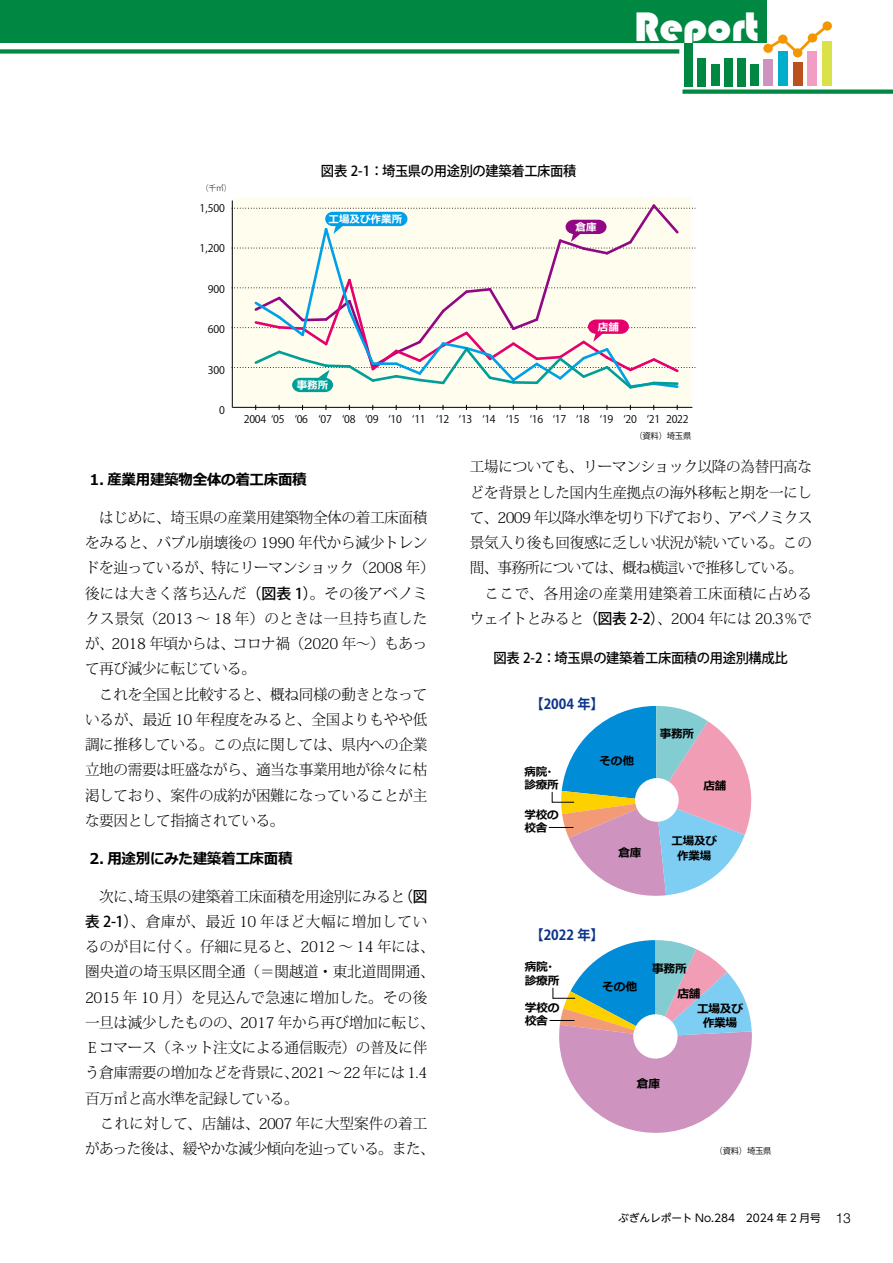
<style>
.page{position:relative;width:893px;height:1263px;background:#fff}
.page>*{position:absolute;margin:0;border:0;box-sizing:border-box;transform-origin:0 0}
.t1{font:42.45px "Bauhaus 93";color:#fff}
.t2{font:300 14.85px/25.2px "Koz Min Pr 6 N";letter-spacing:-.025em;color:#000}
.t3{font:700 14.85px "Meiryo";letter-spacing:-.025em;color:#000}
.t4{font:500 13.8px "Koz Go Pr 6 N";letter-spacing:-.025em;color:#000;scale:.96 1}
.t5{font:700 13.8px "Koz Go Pr 6 N";color:#0c3388;scale:.96 1}
.t6{font:700 11.7px/13.8px "Meiryo";letter-spacing:-.025em;color:#000}
.t7{font:700 11.55px/13.6px "Meiryo";letter-spacing:-.025em;color:#000}
.t8{font:10.65px "UD Shin Go NT Pro";color:#000}
.t9{font:10.5px "Koz Go Pr 6 N";letter-spacing:-.025em;color:#000}
.t10{font:700 10.5px "Meiryo";color:#fff}
.t11{font:8.55px "Koz Go Pr 6 N";letter-spacing:-.025em;color:#000}
.t12{font:300 7.95px "Koz Go Pr 6 N";color:#000}
.s1{font-family:"Koz Go Pr 6 N";font-weight:500}
.s2{font-family:"Helvetica LT Std";font-weight:300;font-size:13.8px}
</style>
<div class="page">
<div style="left:0;top:0;width:766px;height:43px;background:#008842"></div>
<div style="left:822px;top:41px;width:10px;height:45px;background:#dae24a"></div>
<div style="left:808px;top:52px;width:9px;height:34px;background:#f19ec2"></div>
<div style="left:793px;top:63px;width:9px;height:23px;background:#ba511f"></div>
<div style="left:778px;top:52px;width:10px;height:34px;background:#00aecc"></div>
<div style="left:763px;top:60px;width:10px;height:26px;background:#ce93bf"></div>
<svg style="left:763px;top:21px;width:69px;height:36px"></svg>
<div style="left:685px;top:43px;width:8px;height:43px;background:#008842"></div>
<div style="left:698px;top:58px;width:8px;height:28px;background:#008842"></div>
<div style="left:711px;top:65px;width:8px;height:21px;background:#008842"></div>
<div style="left:724px;top:58px;width:8px;height:28px;background:#008842"></div>
<div style="left:737px;top:58px;width:8px;height:28px;background:#008842"></div>
<div style="left:750px;top:65px;width:9px;height:21px;background:#008842"></div>
<div style="left:0;top:49px;width:679px;height:5px;background:#008842"></div>
<svg style="left:682px;top:90px;width:211px;height:4px"></svg>
<svg style="left:549px;top:706px;width:203px;height:190px"></svg>
<svg style="left:549px;top:940px;width:203px;height:193px"></svg>
<div style="left:233px;top:196px;width:460px;height:212px;background:#fffeee"></div>
<hr style="left:232px;top:407px;width:460px;height:1px;background:#000">
<hr style="left:232px;top:200px;width:1px;height:207px;background:#000">
<svg style="left:232px;top:202px;width:464px;height:190px"></svg>
<div style="left:325px;top:212px;width:82px;height:14px;background:#00a0e9;border-radius:7px"></div>
<h1 class="t1" style="left:634px;top:3px;width:127px">Report</h1>
<p class="t12" style="left:201px;top:184px;width:32px">（千㎡）</p>
<p class="t9" style="left:200px;top:202px;width:27px">1,500</p>
<p class="t9" style="left:200px;top:242px;width:27px">1,200</p>
<p class="t9" style="left:208px;top:283px;width:19px">900</p>
<p class="t9" style="left:208px;top:324px;width:19px">600</p>
<p class="t9" style="left:208px;top:364px;width:19px">300</p>
<p class="t9" style="left:219px;top:405px;width:7px">0</p>
<p class="t4" style="left:321px;top:163px;width:268px">図表 2-1：埼玉県の用途別の建築着工床面積</p>
<p class="t10" style="left:329px;top:212px;width:75px">工場及び作業所</p>
<p class="t10" style="left:297px;top:378px;width:33px">事務所</p>
<p class="t10" style="left:576px;top:220px;width:23px">倉庫</p>
<p class="t10" style="left:598px;top:320px;width:23px">店舗</p>
<p class="t9" style="left:244px;top:414px;width:446px">2004 ‘05 ‘06 ‘07 ‘08 ‘09 ‘10 ‘11 ‘12 ‘13 ‘14 ‘15 ‘16 ‘17 ‘18 ‘19 ‘20 ‘21 2022</p>
<p class="t11" style="left:634px;top:431px;width:59px">（資料）埼玉県</p>
<p class="t3" style="left:90px;top:469px;width:219px">1. 産業用建築物全体の着工床面積</p>
<p class="t2" style="left:85px;top:505px;width:351px">　はじめに、埼玉県の産業用建築物全体の着工床面積をみると、バブル崩壊後の 1990 年代から減少トレンドを辿っているが、特にリーマンショック（2008 年）後には大きく落ち込んだ<span class="s1">（図表 1）</span>。その後アベノミクス景気（2013 ～ 18 年）のときは一旦持ち直したが、2018 年頃からは、コロナ禍（2020 年～）もあって再び減少に転じている。<br>　これを全国と比較すると、概ね同様の動きとなっているが、最近 10 年程度をみると、全国よりもやや低調に推移している。この点に関しては、県内への企業立地の需要は旺盛ながら、適当な事業用地が徐々に枯渇しており、案件の成約が困難になっていることが主な要因として指摘されている。</p>
<p class="t3" style="left:90px;top:848px;width:205px">2. 用途別にみた建築着工床面積</p>
<p class="t2" style="left:85px;top:884px;width:351px">　次に、埼玉県の建築着工床面積を用途別にみると<span class="s1">（図表 2-1）</span>、倉庫が、最近 10 年ほど大幅に増加しているのが目に付く。仔細に見ると、2012 ～ 14 年には、圏央道の埼玉県区間全通（＝関越道・東北道間開通、<br>2015 年 10 月）を見込んで急速に増加した。その後一旦は減少したものの、2017 年から再び増加に転じ、<br>Ｅコマース（ネット注文による通信販売）の普及に伴う倉庫需要の増加などを背景に、2021～22年には1.4百万㎡と高水準を記録している。<br>　これに対して、店舗は、2007 年に大型案件の着工があった後は、緩やかな減少傾向を辿っている。また、</p>
<p class="t2" style="left:470px;top:455px;width:344px">工場についても、リーマンショック以降の為替円高などを背景とした国内生産拠点の海外移転と期を一にして、2009 年以降水準を切り下げており、アベノミクス景気入り後も回復感に乏しい状況が続いている。この間、事務所については、概ね横這いで推移している。　ここで、各用途の産業用建築着工床面積に占めるウェイトとみると<span class="s1">（図表 2-2）</span>、2004 年には 20.3％で</p>
<p class="t4" style="left:493px;top:650px;width:308px">図表 2-2：埼玉県の建築着工床面積の用途別構成比</p>
<p class="t5" style="left:530px;top:696px;width:78px">【2004 年】</p>
<p class="t7" style="left:524px;top:765px;width:36px">病院・診療所</p>
<p class="t7" style="left:524px;top:808px;width:36px">学校の校舎</p>
<p class="t7" style="left:599px;top:754px;width:36px">その他</p>
<p class="t7" style="left:619px;top:847px;width:24px">倉庫</p>
<p class="t7" style="left:660px;top:727px;width:36px">事務所</p>
<p class="t7" style="left:704px;top:779px;width:24px">店舗</p>
<p class="t7" style="left:672px;top:834px;width:47px;line-height:14.2px;text-align:center">工場及び作業場</p>
<p class="t5" style="left:530px;top:927px;width:78px">【2022 年】</p>
<p class="t6" style="left:525px;top:961px;width:36px">病院・診療所</p>
<p class="t6" style="left:525px;top:1001px;width:36px">学校の校舎</p>
<p class="t6" style="left:602px;top:980px;width:37px">その他</p>
<p class="t6" style="left:652px;top:962px;width:36px">事務所</p>
<p class="t6" style="left:677px;top:987px;width:25px">店舗</p>
<p class="t6" style="left:697px;top:1002px;width:47px;line-height:14.4px;text-align:center">工場及び作業場</p>
<p class="t6" style="left:637px;top:1078px;width:25px">倉庫</p>
<p class="t11" style="left:715px;top:1145px;width:59px">（資料）埼玉県</p>
<p class="t8" style="left:618px;top:1210px;width:234px">ぶぎんレポート No.284　2024 年 2 月号 <span class="s2">13</span></p>
</div>
